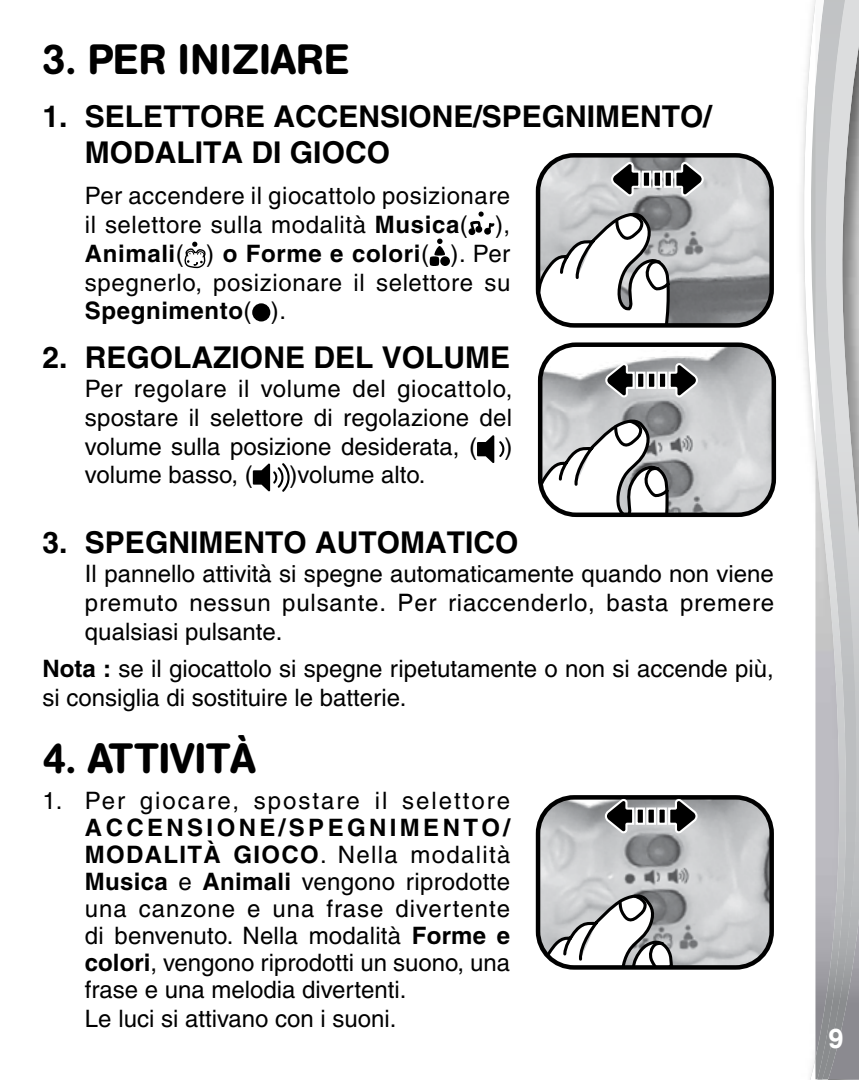
<style>
.page{position:relative;width:859px;height:1080px;background:#fff}
.page>*{position:absolute;margin:0;border:0;box-sizing:border-box;transform-origin:0 0}
.t1{font:500 42px "AG Book Rounded";letter-spacing:.02em;color:#000}
.t2{font:500 42px "AG Book Rounded";color:#000}
.t3{font:700 30px/36px "Helvetica";color:#000}
.t4{font:700 27px "Helvetica";color:#fff}
.t5{font:500 24px/28.8px "Helvetica";color:#000;text-align:justify}
.t6{font:24px/28.8px "Helvetica";letter-spacing:.035em;color:#000;text-align:justify}
.t7{font:500 24px "Helvetica";letter-spacing:.085em;color:#000}
.s1{font-weight:700}
</style>
<div class="page">
<svg style="left:468px;top:212px;width:27px;height:23px"></svg>
<svg style="left:184px;top:242px;width:22px;height:27px"></svg>
<div style="left:440px;top:256px;width:10px;height:10px;background:#000;border-radius:50%"></div>
<svg style="left:429px;top:239px;width:17px;height:27px"></svg>
<div style="left:252px;top:303px;width:18px;height:19px;background:#000;border-radius:50%"></div>
<svg style="left:477px;top:435px;width:28px;height:28px"></svg>
<svg style="left:253px;top:463px;width:37px;height:29px"></svg>
<img style="left:541px;top:800px;width:228px;height:165px">
<svg style="left:541px;top:890px;width:136px;height:75px"></svg>
<div style="left:536px;top:795px;width:238px;height:175px;border:4px solid #000;border-radius:36px"></div>
<svg style="left:604px;top:797px;width:95px;height:38px;background:#7f7f80"></svg>
<svg style="left:803px;top:0;width:12px;height:1080px"></svg>
<img style="left:849px;top:0;width:10px;height:1079px">
<img style="left:815px;top:0;width:34px;height:1079px">
<img style="left:541px;top:158px;width:228px;height:165px">
<svg style="left:541px;top:208px;width:133px;height:115px"></svg>
<div style="left:536px;top:153px;width:238px;height:175px;border:4px solid #000;border-radius:36px"></div>
<svg style="left:610px;top:160px;width:95px;height:38px;background:#8b8b8c"></svg>
<img style="left:543px;top:347px;width:228px;height:165px">
<svg style="left:543px;top:415px;width:129px;height:97px"></svg>
<div style="left:538px;top:342px;width:238px;height:175px;border:4px solid #000;border-radius:36px"></div>
<svg style="left:604px;top:361px;width:95px;height:38px"></svg>
<h1 class="t1" style="left:42px;top:34px;width:308px">3. PER INIZIARE</h1>
<p class="t3" style="left:85px;top:98px;width:628px;text-indent:-43px">1. SELETTORE ACCENSIONE/SPEGNIMENTO/<br>MODALITA DI GIOCO</p>
<p class="t5" style="left:85px;top:181px;width:427px">Per accendere il giocattolo posizionare il selettore sulla modalità <span class="s1">Musica</span>( ), <span class="s1">Animali</span>( ) <span class="s1">o Forme e colori</span>( ). Per spegnerlo, posizionare il selettore su <span class="s1">Spegnimento</span>( ).</p>
<p class="t3" style="left:42px;top:339px;width:469px">2. REGOLAZIONE DEL VOLUME</p>
<p class="t5" style="left:85px;top:374px;width:429px">Per regolare il volume del giocattolo, spostare il selettore di regolazione del volume sulla posizione desiderata, ( ) volume basso, (</p>
<p class="t5" style="left:290px;top:460px;width:137px">)volume alto.</p>
<p class="t3" style="left:42px;top:524px;width:477px">3. SPEGNIMENTO AUTOMATICO</p>
<p class="t6" style="left:85px;top:560px;width:691px">Il pannello attività si spegne automaticamente quando non viene premuto nessun pulsante. Per riaccenderlo, basta premere qualsiasi pulsante.</p>
<p class="t5" style="left:42px;top:654px;width:733px"><span class="s1">Nota :</span> se il giocattolo si spegne ripetutamente o non si accende più, si consiglia di sostituire le batterie.</p>
<h1 class="t2" style="left:42px;top:734px;width:215px">4. ATTIVITÀ</h1>
<p class="t7" style="left:42px;top:786px;width:469px">1. Per giocare, spostare il selettore</p>
<p class="t5" style="left:85px;top:814px;width:427px;line-height:27.3px;text-align:left"><span class="s1">ACCENSIONE/SPEGNIMENTO/ MODALITÀ GIOCO</span>. Nella modalità <span class="s1">Musica</span> e <span class="s1">Animali</span> vengono riprodotte una canzone e una frase divertente di benvenuto. Nella modalità <span class="s1">Forme e colori</span>, vengono riprodotti un suono, una frase e una melodia divertenti.<br>Le luci si attivano con i suoni.</p>
<p class="t4" style="left:828px;top:1022px;width:17px">9</p>
</div>
